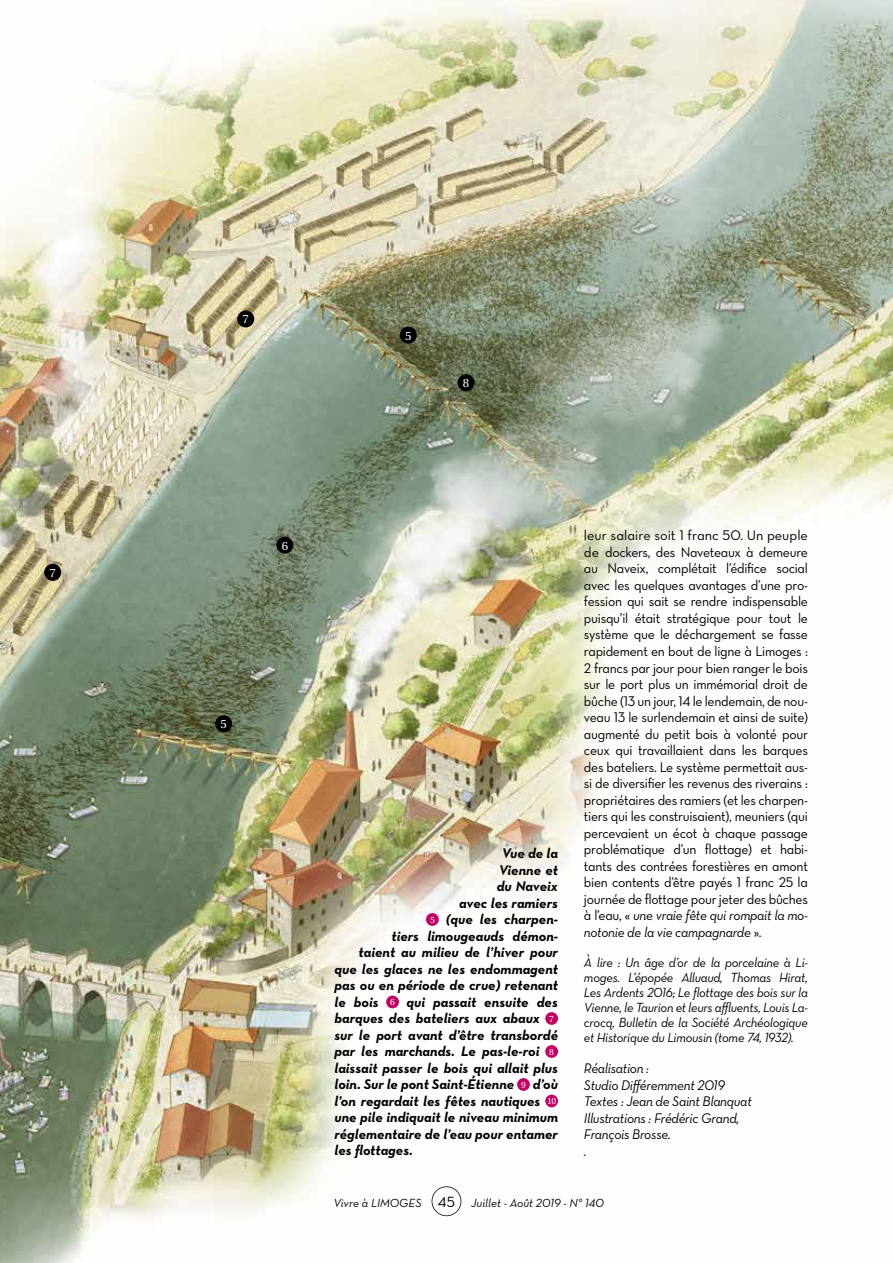
<style>
.page{position:relative;width:893px;height:1263px;background:#fff}
.page>*{position:absolute;margin:0;border:0;box-sizing:border-box;transform-origin:0 0}
.t1{font:14.25px/16.5px "Neutra Text Book Alt";letter-spacing:-.02em;color:#000;text-align:justify}
.t2{font:14.25px "Neutra Text Bold Italic Alt";color:#000}
.t3{font:14.25px/16.5px "Neutra Text Book Italic Alt";letter-spacing:-.02em;color:#000;scale:.96 1}
.t4{font:13.5px/15px "Neutra Text Book Italic Alt";letter-spacing:-.02em;color:#000;text-align:justify;scale:.96 1}
.t5{font:12px "Neutra Text Book Italic Alt";color:#000}
.t6{font:12px "Utopia";color:#fff}
.s1{font-family:"Utopia";font-size:9px;color:#fff}
.s2{font-family:"Neutra Text Book Alt"}
.s3{font-family:"Neutra Text Book Alt";font-size:15px}
</style>
<div class="page">
<img style="left:0;top:0;width:893px;height:1263px">
<div style="left:276px;top:537px;width:17px;height:17px;background:#000;border-radius:50%"></div>
<div style="left:458px;top:374px;width:17px;height:17px;background:#000;border-radius:50%"></div>
<div style="left:237px;top:310px;width:17px;height:17px;background:#000;border-radius:50%"></div>
<div style="left:44px;top:564px;width:17px;height:17px;background:#000;border-radius:50%"></div>
<div style="left:400px;top:327px;width:17px;height:17px;background:#000;border-radius:50%"></div>
<div style="left:215px;top:715px;width:17px;height:17px;background:#000;border-radius:50%"></div>
<div style="left:426px;top:913px;width:13px;height:13px;background:#c40063;border-radius:50%"></div>
<div style="left:386px;top:995px;width:13px;height:13px;background:#c40063;border-radius:50%"></div>
<div style="left:545px;top:1012px;width:13px;height:13px;background:#c40063;border-radius:50%"></div>
<div style="left:545px;top:1045px;width:13px;height:13px;background:#c40063;border-radius:50%"></div>
<div style="left:517px;top:1078px;width:13px;height:13px;background:#c40063;border-radius:50%"></div>
<div style="left:545px;top:1094px;width:13px;height:13px;background:#c40063;border-radius:50%"></div>
<svg style="left:432px;top:1186px;width:29px;height:30px"></svg>
<p class="t6" style="left:50px;top:566px;width:8px">7</p>
<p class="t6" style="left:243px;top:313px;width:8px">7</p>
<p class="t6" style="left:405px;top:329px;width:8px">5</p>
<p class="t6" style="left:463px;top:376px;width:8px">8</p>
<p class="t6" style="left:220px;top:718px;width:8px">5</p>
<p class="t6" style="left:282px;top:539px;width:8px">6</p>
<p class="t2" style="left:502px;top:845px;width:58px">Vue de la</p>
<p class="t2" style="left:499px;top:861px;width:61px">Vienne et</p>
<p class="t2" style="left:497px;top:878px;width:63px">du Naveix</p>
<p class="t2" style="left:459px;top:894px;width:100px">avec les ramiers</p>
<p class="t2" style="left:430px;top:911px;width:129px"><span class="s1">5</span> (que les charpen-</p>
<p class="t2" style="left:391px;top:927px;width:168px">tiers limougeauds démon-</p>
<p class="t2" style="left:358px;top:944px;width:201px">taient au milieu de l’hiver pour</p>
<p class="t2" style="left:334px;top:960px;width:225px">que les glaces ne les endommagent</p>
<p class="t2" style="left:334px;top:977px;width:225px">pas ou en période de crue) retenant</p>
<p class="t2" style="left:334px;top:993px;width:225px">le bois <span class="s1">6</span> qui passait ensuite des</p>
<p class="t2" style="left:334px;top:1010px;width:221px">barques des bateliers aux abaux <span class="s1">7</span></p>
<p class="t2" style="left:334px;top:1026px;width:225px">sur le port avant d’être transbordé</p>
<p class="t2" style="left:334px;top:1043px;width:221px">par les marchands. Le pas-le-roi <span class="s1">8</span></p>
<p class="t2" style="left:334px;top:1059px;width:225px">laissait passer le bois qui allait plus</p>
<p class="t2" style="left:334px;top:1076px;width:225px">loin. Sur le pont Saint-Étienne <span class="s1">9</span> d’où</p>
<p class="t2" style="left:334px;top:1092px;width:223px">l’on regardait les fêtes nautiques <span class="s1">10</span></p>
<p class="t2" style="left:334px;top:1109px;width:225px">une pile indiquait le niveau minimum</p>
<p class="t2" style="left:334px;top:1125px;width:225px">réglementaire de l’eau pour entamer</p>
<p class="t2" style="left:334px;top:1142px;width:80px">les flottages.</p>
<p class="t1" style="left:584px;top:527px;width:225px">leur salaire soit 1 franc 50. Un peuple de dockers, des Naveteaux à demeure au Naveix, complétait l’édifice social avec les quelques avantages d’une pro&shy;fession qui sait se rendre indispensable puisqu’il était stratégique pour tout le système que le déchargement se fasse rapidement en bout de ligne à Limoges :<br>2 francs par jour pour bien ranger le bois sur le port plus un immémorial droit de bûche (13 un jour, 14 le lendemain, de nou&shy;veau 13 le surlendemain et ainsi de suite) augmenté du petit bois à volonté pour ceux qui travaillaient dans les barques des bateliers. Le système permettait aus&shy;si de diversifier les revenus des riverains : propriétaires des ramiers (et les charpen&shy;tiers qui les construisaient), meuniers (qui percevaient un écot à chaque passage problématique d’un flottage) et habi&shy;tants des contrées forestières en amont bien contents d’être payés 1 franc 25 la journée de flottage pour jeter des bûches</p>
<p class="t3" style="left:584px;top:907px;width:235px"><span class="s2">à l’eau, «</span> une vraie fête qui rompait la mo&shy;notonie de la vie campagnarde <span class="s2">».</span></p>
<p class="t4" style="left:584px;top:954px;width:235px">À lire : Un âge d’or de la porcelaine à Li&shy;moges. L’épopée Alluaud, Thomas Hirat, Les Ardents 2016; Le flottage des bois sur la Vienne, le Taurion et leurs affluents, Louis La&shy;crocq, Bulletin de la Société Archéologique et Historique du Limousin (tome 74, 1932).</p>
<p class="t3" style="left:584px;top:1060px;width:176px">Réalisation :<br>Studio Différemment 2019<br>Textes : Jean de Saint Blanquat<br>Illustrations : Frédéric Grand,<br>François Brosse.<br>.</p>
<p class="t5" style="left:334px;top:1195px;width:272px">Vivre à LIMOGES <span class="s3">45</span> Juillet - Août 2019 - N° 140</p>
</div>
